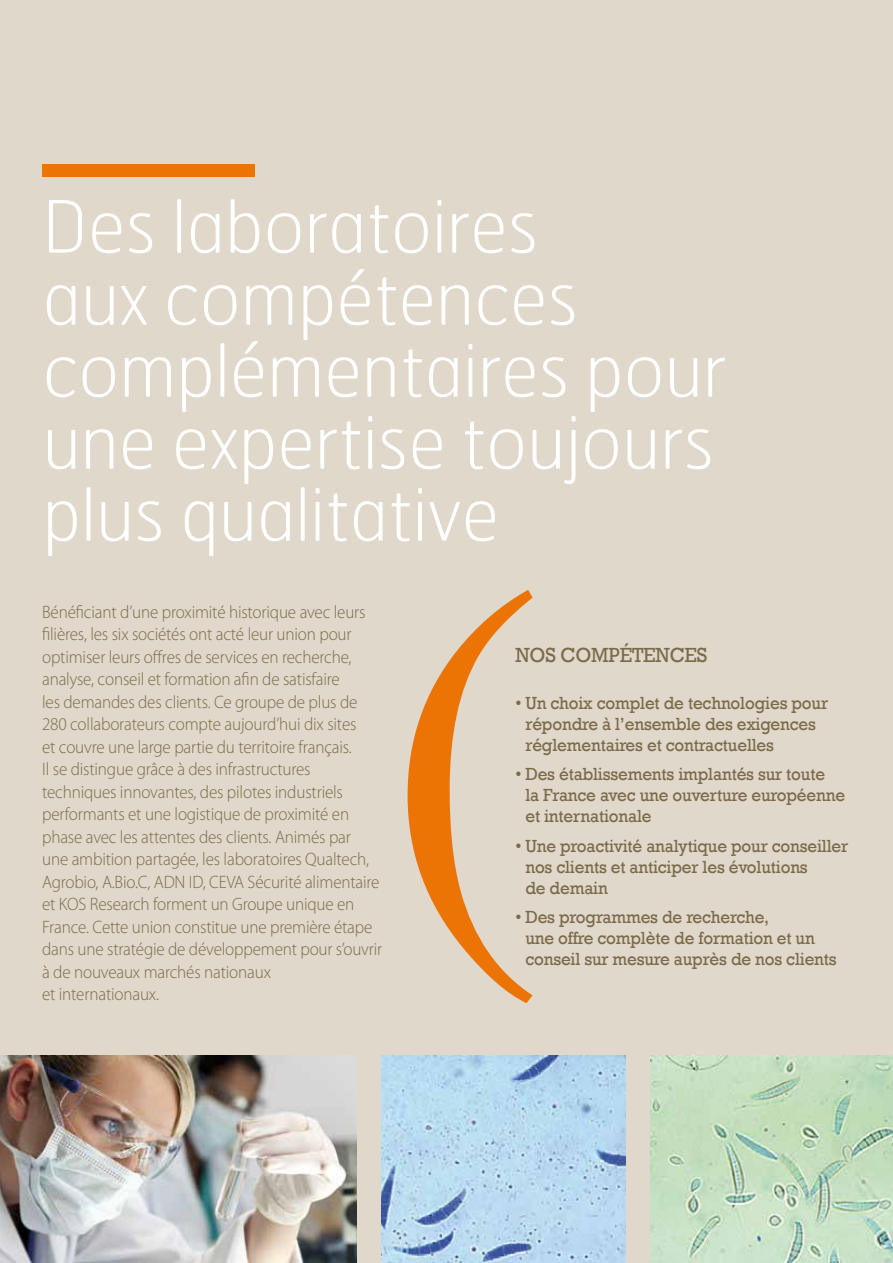
<style>
.page{position:relative;width:893px;height:1263px;background:#dfd8cb}
.page>*{position:absolute;margin:0;border:0;box-sizing:border-box;transform-origin:0 0}
.t1{font:100 72px/72px "Hermes";color:#fff}
.t2{font:21px "Rockwell";letter-spacing:-.01em;color:#7a6a49;scale:.95 1}
.t3{font:300 18px/22.5px "Myriad Pro";letter-spacing:-.01em;color:#7a6a49;scale:.95 1}
.t4{font:18px/21px "Rockwell";letter-spacing:-.01em;color:#7a6a49;scale:.95 1}
</style>
<div class="page">
<img style="left:382px;top:1055px;width:243px;height:208px">
<img style="left:0;top:1055px;width:356px;height:208px">
<img style="left:651px;top:1055px;width:242px;height:208px">
<div style="left:43px;top:164px;width:212px;height:12px;background:#ec7405"></div>
<svg style="left:408px;top:590px;width:125px;height:413px"></svg>
<h1 class="t1" style="left:43px;top:189px;width:685px">Des laboratoires<br>aux compétences complémentaires pour une expertise toujours plus qualitative</h1>
<p class="t3" style="left:42px;top:600px;width:360px">Bénéficiant d’une proximité historique avec leurs filières, les six sociétés ont acté leur union pour optimiser leurs offres de services en recherche, analyse, conseil et formation afin de satisfaire<br>les demandes des clients. Ce groupe de plus de 280 collaborateurs compte aujourd’hui dix sites<br>et couvre une large partie du territoire français.<br>Il se distingue grâce à des infrastructures techniques innovantes, des pilotes industriels performants et une logistique de proximité en phase avec les attentes des clients. Animés par<br>une ambition partagée, les laboratoires Qualtech, Agrobio, A.Bio.C, ADN ID, CEVA Sécurité alimentaire et KOS Research forment un Groupe unique en France. Cette union constitue une première étape dans une stratégie de développement pour s’ouvrir à de nouveaux marchés nationaux<br>et internationaux.</p>
<p class="t2" style="left:515px;top:643px;width:204px">NOS COMPÉTENCES</p>
<p class="t4" style="left:525px;top:692px;width:320px;text-indent:-10px">• Un choix complet de technologies pour répondre à l’ensemble des exigences réglementaires et contractuelles</p>
<p class="t4" style="left:525px;top:764px;width:338px;text-indent:-10px">• Des établissements implantés sur toute<br>la France avec une ouverture européenne et internationale</p>
<p class="t4" style="left:525px;top:835px;width:341px;text-indent:-10px">• Une proactivité analytique pour conseiller nos clients et anticiper les évolutions<br>de demain</p>
<p class="t4" style="left:525px;top:907px;width:329px;text-indent:-10px">• Des programmes de recherche,<br>une offre complète de formation et un conseil sur mesure auprès de nos clients</p>
</div>
